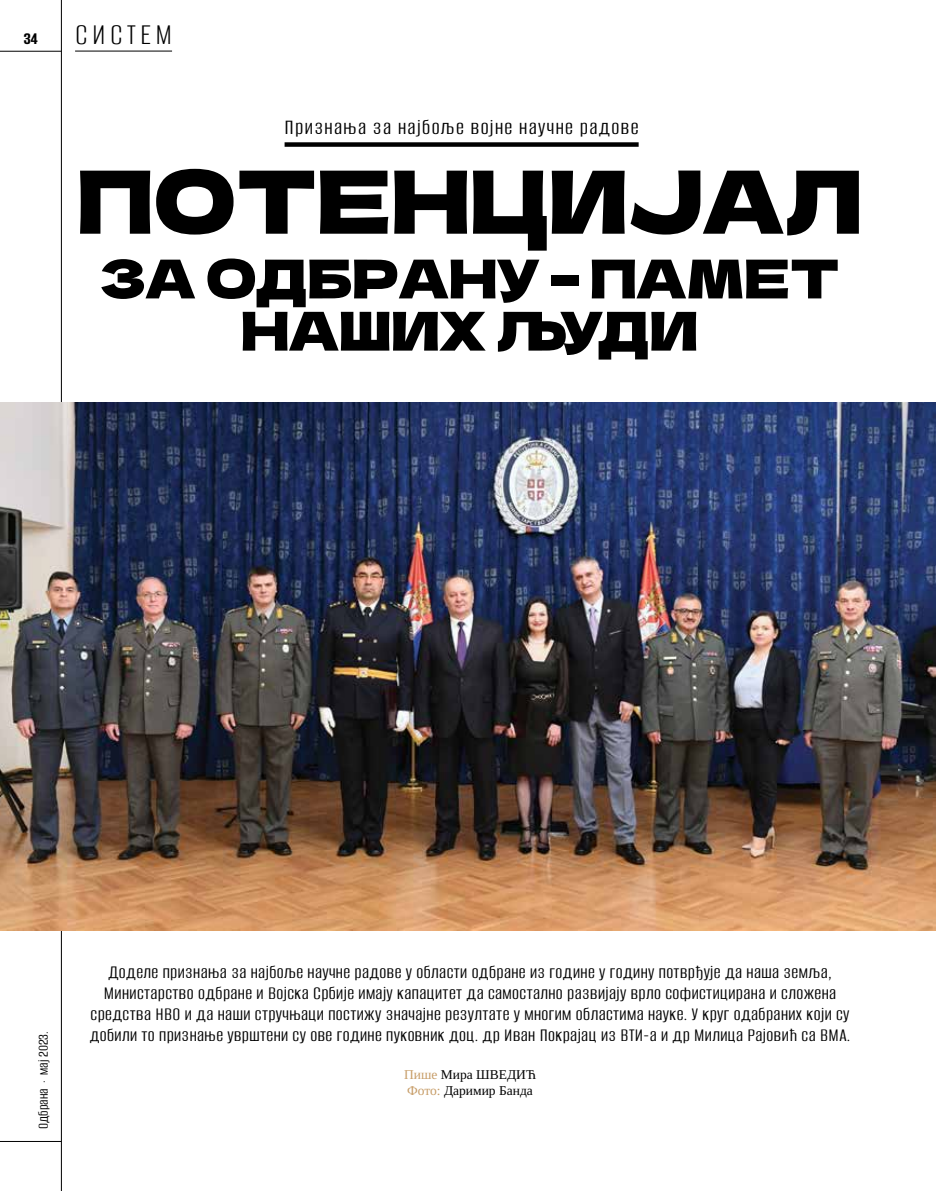
<style>
.page{position:relative;width:936px;height:1191px;background:#fff}
.page>*{position:absolute;margin:0;border:0;box-sizing:border-box;transform-origin:0 0}
.t1{font:86.85px "Dela Gothic One";letter-spacing:-.01em;color:#000}
.t2{font:53.4px/52.2px "Dela Gothic One";letter-spacing:-.01em;color:#000;text-align:center}
.t3{font:300 31.5px "Alumni Sans";letter-spacing:.14em;color:#000}
.t4{font:22.5px "Alumni Sans";letter-spacing:.06em;color:#000}
.t5{font:19.5px/21px "Alumni Sans";letter-spacing:.02em;color:#000;text-align:center}
.t6{font:15px "Alumni Sans";color:#000}
.t7{font:13.5px/16.2px "Tinos";color:#000}
.s1{font-weight:700;font-size:18px}
.s2{color:#c79d68}
</style>
<div class="page">
<hr style="left:0;top:51px;width:61px;height:1px;background:#000">
<hr style="left:61px;top:0;width:1px;height:1191px;background:#000">
<hr style="left:0;top:1141px;width:61px;height:1px;background:#000">
<hr style="left:75px;top:51px;width:97px;height:1px;background:#000">
<img style="left:0;top:403px;width:935px;height:527px">
<div style="left:284px;top:142px;width:354px;height:5px;background:#000"></div>
<h3 class="t3" style="left:24px;top:19px;width:150px"><span class="s1">34</span> СИСТЕМ</h3>
<p class="t4" style="left:284px;top:116px;width:355px">Признања за најбоље војне научне радове</p>
<h1 class="t1" style="left:77px;top:134px;width:787px">ПОТЕНЦИЈАЛ</h1>
<h2 class="t2" style="left:99px;top:249px;width:742px">ЗА ОДБРАНУ – ПАМЕТ<br>НАШИХ ЉУДИ</h2>
<p class="t6" style="left:36px;top:1129px;width:99px;rotate:-90deg">Одбрана . мај 2023.</p>
<p class="t5" style="left:90px;top:962px;width:762px">Доделе признања за најбоље научне радове у области одбране из године у годину потврђује да наша земља, Министарство одбране и Војска Србије имају капацитет да самостално развијају врло софистицирана и сложена средства НВО и да наши стручњаци постижу значајне резултате у многим областима науке. У круг одабраних који су добили то признање уврштени су ове године пуковник доц. др Иван Покрајац из ВТИ-а и др Милица Рајовић са ВМА.</p>
<p class="t7" style="left:404px;top:1065px;width:133px"><span class="s2">Пише</span> Мира ШВЕДИЋ<br><span class="s2">Фото:</span> Даримир Банда</p>
</div>
